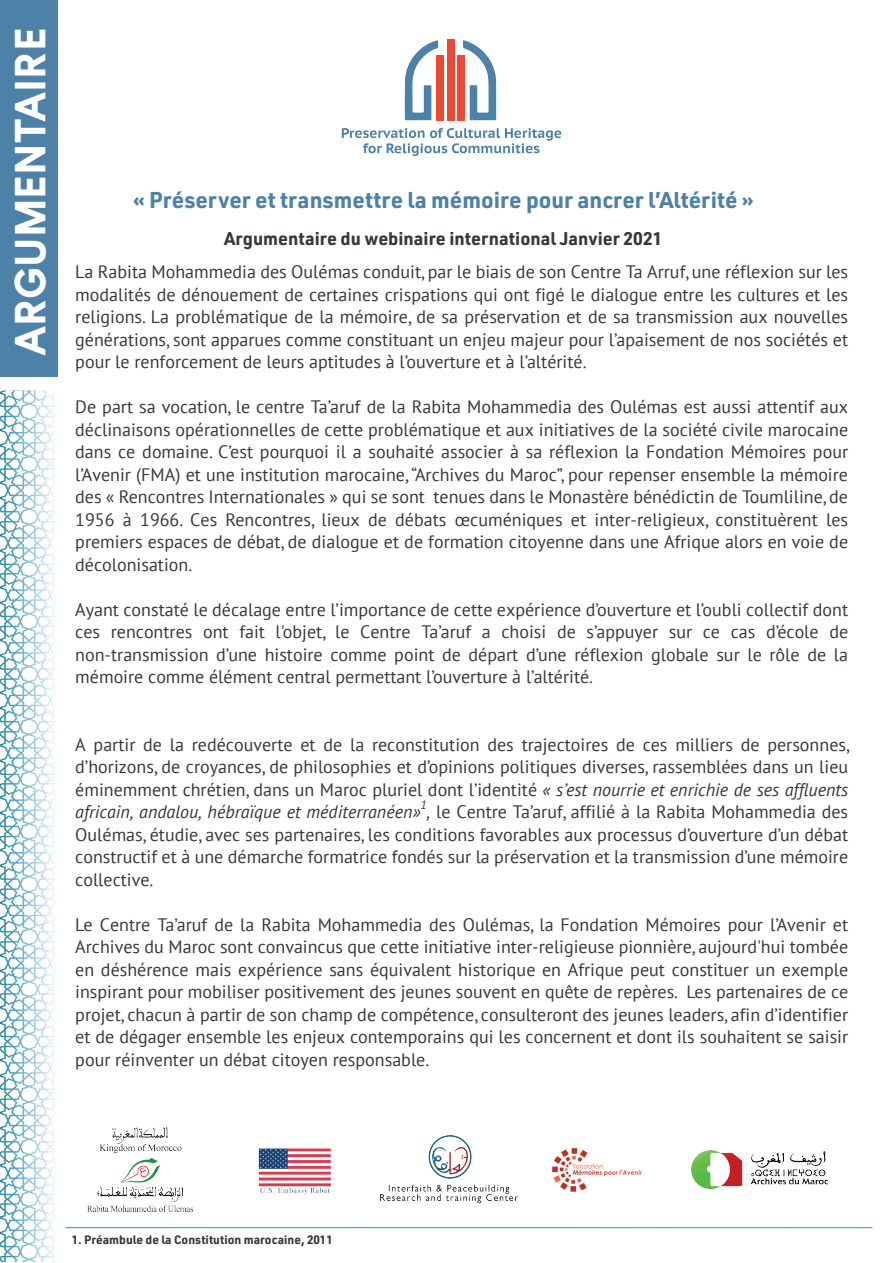
<style>
.page{position:relative;width:893px;height:1263px;background:#fff}
.page>*{position:absolute;margin:0;border:0;box-sizing:border-box;transform-origin:0 0}
.t1{font:700 42.9px "Careem";color:#fff}
.t2{font:700 22.5px "URWDIN Arabic";color:#4d81a7}
.t3{font:18px/22.5px "PT Sans";color:#35393b;text-align:justify}
.t4{font:700 18px "URWDIN Arabic";color:#35393b}
.t5{font:700 12px "URWDIN Arabic";color:#35393b}
.t6{font:italic 12px "PT Sans";color:#35393b}
.s1{font-style:italic}
</style>
<div class="page">
<div style="left:0;top:0;width:57px;height:376px;background:#4d81a7"></div>
<svg style="left:0;top:390px;width:55px;height:542px"></svg>
<svg style="left:405px;top:39px;width:91px;height:82px"></svg>
<svg style="left:342px;top:128px;width:219px;height:28px"></svg>
<img style="left:428px;top:1136px;width:44px;height:43px">
<img style="left:381px;top:1184px;width:137px;height:20px">
<img style="left:552px;top:1148px;width:90px;height:44px">
<img style="left:98px;top:1186px;width:85px;height:16px">
<img style="left:112px;top:1128px;width:56px;height:16px">
<img style="left:100px;top:1144px;width:82px;height:39px">
<img style="left:88px;top:1205px;width:105px;height:6px">
<img style="left:691px;top:1150px;width:136px;height:39px">
<img style="left:258px;top:1148px;width:73px;height:47px">
<h1 class="t1" style="left:4px;top:356px;width:330px;rotate:-90deg">ARGUMENTAIRE</h1>
<p class="t2" style="left:133px;top:187px;width:622px">« Préserver et transmettre la mémoire pour ancrer l’Altérité »</p>
<p class="t4" style="left:224px;top:228px;width:440px">Argumentaire du webinaire international Janvier 2021</p>
<p class="t3" style="left:75px;top:260px;width:774px">La Rabita Mohammedia des Oulémas conduit, par le biais de son Centre Ta Arruf, une réflexion sur les modalités de dénouement de certaines crispations qui ont figé le dialogue entre les cultures et les religions. La problématique de la mémoire, de sa préservation et de sa transmission aux nouvelles générations, sont apparues comme constituant un enjeu majeur pour l’apaisement de nos sociétés et pour le renforcement de leurs aptitudes à l’ouverture et à l’altérité.</p>
<p class="t3" style="left:75px;top:395px;width:774px">De part sa vocation, le centre Ta’aruf de la Rabita Mohammedia des Oulémas est aussi attentif aux déclinaisons opérationnelles de cette problématique et aux initiatives de la société civile marocaine dans ce domaine. C’est pourquoi il a souhaité associer à sa réflexion la Fondation Mémoires pour l’Avenir (FMA) et une institution marocaine, “Archives du Maroc”, pour repenser ensemble la mémoire des « Rencontres Internationales » qui se sont tenues dans le Monastère bénédictin de Toumliline, de 1956 à 1966. Ces Rencontres, lieux de débats œcuméniques et inter-religieux, constituèrent les premiers espaces de débat, de dialogue et de formation citoyenne dans une Afrique alors en voie de décolonisation.</p>
<p class="t3" style="left:75px;top:598px;width:774px">Ayant constaté le décalage entre l’importance de cette expérience d’ouverture et l’oubli collectif dont ces rencontres ont fait l'objet, le Centre Ta’aruf a choisi de s’appuyer sur ce cas d’école de non-transmission d’une histoire comme point de départ d’une réflexion globale sur le rôle de la mémoire comme élément central permettant l’ouverture à l’altérité.</p>
<p class="t3" style="left:75px;top:733px;width:776px">A partir de la redécouverte et de la reconstitution des trajectoires de ces milliers de personnes, d’horizons, de croyances, de philosophies et d’opinions politiques diverses, rassemblées dans un lieu éminemment chrétien, dans un Maroc pluriel dont l’identité <span class="s1">« s’est nourrie et enrichie de ses affluents africain, andalou, hébraïque et méditerranéen» ,</span> le Centre Ta’aruf, affilié à la Rabita Mohammedia des</p>
<p class="t6" style="left:421px;top:797px;width:8px">1</p>
<p class="t3" style="left:75px;top:823px;width:774px">Oulémas, étudie, avec ses partenaires, les conditions favorables aux processus d’ouverture d’un débat constructif et à une démarche formatrice fondés sur la préservation et la transmission d’une mémoire collective.</p>
<p class="t3" style="left:75px;top:913px;width:774px">Le Centre Ta’aruf de la Rabita Mohammedia des Oulémas, la Fondation Mémoires pour l’Avenir et Archives du Maroc sont convaincus que cette initiative inter-religieuse pionnière, aujourd'hui tombée en déshérence mais expérience sans équivalent historique en Afrique peut constituer un exemple inspirant pour mobiliser positivement des jeunes souvent en quête de repères. Les partenaires de ce projet, chacun à partir de son champ de compétence, consulteront des jeunes leaders, afin d’identifier et de dégager ensemble les enjeux contemporains qui les concernent et dont ils souhaitent se saisir pour réinventer un débat citoyen responsable.</p>
<p class="t5" style="left:72px;top:1233px;width:263px">1. Préambule de la Constitution marocaine, 2011</p>
</div>
